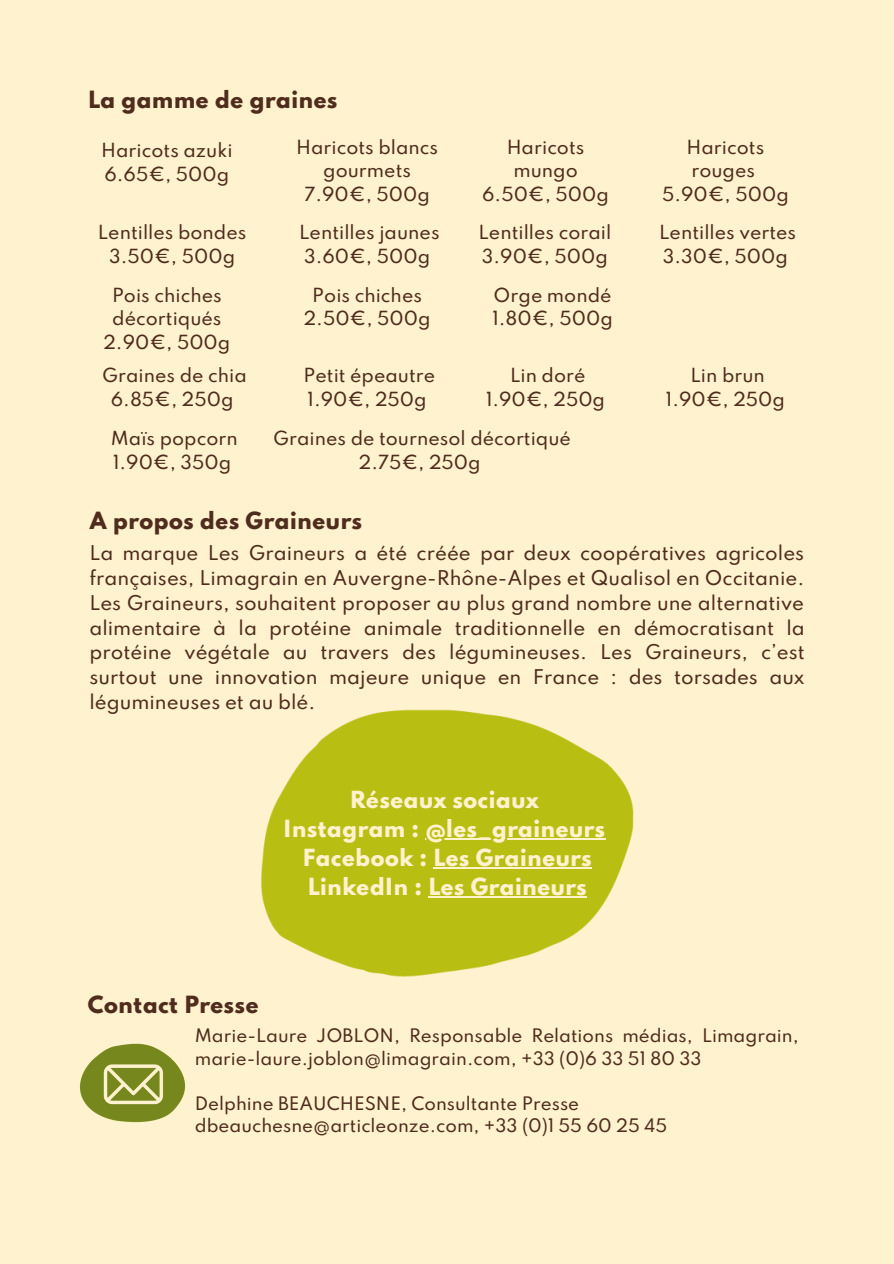
<style>
.page{position:relative;width:894px;height:1264px;background:#fff}
.page>*{position:absolute;margin:0;border:0;box-sizing:border-box;transform-origin:0 0}
.t1{font:800 21px "Spartan";color:#502c1e}
.t2{font:800 20.85px "Spartan";color:#fff2ce}
.t3{font:500 18px/24.8px "Spartan";color:#502c1e;text-align:justify}
.t4{font:500 17.25px/23.7px "Spartan";color:#502c1e;text-align:center}
.t5{font:500 16.5px/22.5px "Spartan";color:#502c1e}
</style>
<div class="page">
<div style="left:0;top:0;width:893px;height:1263px;background:#fff2ce"></div>
<img style="left:261px;top:709px;width:373px;height:268px">
<img style="left:80px;top:1043px;width:106px;height:80px">
<hr style="left:425px;top:838px;width:180px;height:1px;background:#fff2ce">
<hr style="left:433px;top:867px;width:158px;height:1px;background:#fff2ce">
<hr style="left:428px;top:896px;width:158px;height:1px;background:#fff2ce">
<p class="t1" style="left:88px;top:89px;width:251px">La gamme de graines</p>
<p class="t4" style="left:101px;top:140px;width:133px">Haricots azuki</p>
<p class="t4" style="left:104px;top:163px;width:126px">6.65€, 500g</p>
<p class="t4" style="left:98px;top:222px;width:150px">Lentilles bondes</p>
<p class="t4" style="left:109px;top:246px;width:127px">3.50€, 500g</p>
<p class="t4" style="left:112px;top:285px;width:111px;text-align:left">Pois chiches décortiqués</p>
<p class="t4" style="left:103px;top:332px;width:128px">2.90€, 500g</p>
<p class="t4" style="left:102px;top:365px;width:146px">Graines de chia</p>
<p class="t4" style="left:111px;top:388px;width:124px">6.85€, 250g</p>
<p class="t4" style="left:296px;top:137px;width:143px">Haricots blancs gourmets</p>
<p class="t4" style="left:304px;top:184px;width:127px">7.90€, 500g</p>
<p class="t4" style="left:299px;top:222px;width:142px">Lentilles jaunes</p>
<p class="t4" style="left:304px;top:246px;width:127px">3.60€, 500g</p>
<p class="t4" style="left:312px;top:285px;width:111px">Pois chiches</p>
<p class="t4" style="left:304px;top:308px;width:128px">2.50€, 500g</p>
<p class="t4" style="left:303px;top:365px;width:133px">Petit épeautre</p>
<p class="t4" style="left:307px;top:388px;width:120px">1.90€, 250g</p>
<p class="t4" style="left:506px;top:137px;width:79px">Haricots mungo</p>
<p class="t4" style="left:482px;top:184px;width:128px">6.50€, 500g</p>
<p class="t4" style="left:478px;top:222px;width:134px">Lentilles corail</p>
<p class="t4" style="left:482px;top:246px;width:127px">3.90€, 500g</p>
<p class="t4" style="left:493px;top:285px;width:119px">Orge mondé</p>
<p class="t4" style="left:492px;top:308px;width:122px">1.80€, 500g</p>
<p class="t4" style="left:510px;top:365px;width:77px">Lin doré</p>
<p class="t4" style="left:486px;top:388px;width:120px">1.90€, 250g</p>
<p class="t4" style="left:111px;top:428px;width:128px">Maïs popcorn</p>
<p class="t4" style="left:113px;top:452px;width:119px">1.90€, 350g</p>
<p class="t4" style="left:273px;top:428px;width:299px">Graines de tournesol décortiqué</p>
<p class="t4" style="left:359px;top:452px;width:123px">2.75€, 250g</p>
<p class="t1" style="left:89px;top:511px;width:274px">A propos des Graineurs</p>
<p class="t4" style="left:686px;top:137px;width:79px;text-align:left">Haricots rouges</p>
<p class="t4" style="left:662px;top:184px;width:128px">5.90€, 500g</p>
<p class="t4" style="left:659px;top:222px;width:138px">Lentilles vertes</p>
<p class="t4" style="left:662px;top:246px;width:127px">3.30€, 500g</p>
<p class="t4" style="left:690px;top:365px;width:76px">Lin brun</p>
<p class="t4" style="left:665px;top:388px;width:120px">1.90€, 250g</p>
<p class="t3" style="left:89px;top:542px;width:716px">La marque Les Graineurs a été créée par deux coopératives agricoles françaises, Limagrain en Auvergne-Rhône-Alpes et Qualisol en Occitanie.<br>Les Graineurs, souhaitent proposer au plus grand nombre une alternative alimentaire à la protéine animale traditionnelle en démocratisant la protéine végétale au travers des légumineuses. Les Graineurs, c’est surtout une innovation majeure unique en France : des torsades aux légumineuses et au blé.</p>
<p class="t2" style="left:349px;top:790px;width:190px">Réseaux sociaux</p>
<p class="t2" style="left:283px;top:819px;width:323px">Instagram : @les_graineurs</p>
<p class="t2" style="left:302px;top:848px;width:291px">Facebook : Les Graineurs</p>
<p class="t2" style="left:307px;top:876px;width:281px">LinkedIn : Les Graineurs</p>
<p class="t1" style="left:88px;top:994px;width:172px">Contact Presse</p>
<p class="t5" style="left:195px;top:1025px;width:605px">Marie-Laure JOBLON, Responsable Relations médias, Limagrain, marie-laure.joblon@limagrain.com, +33 (0)6 33 51 80 33</p>
<p class="t5" style="left:195px;top:1093px;width:386px">Delphine BEAUCHESNE, Consultante Presse</p>
<p class="t5" style="left:195px;top:1115px;width:474px">dbeauchesne@articleonze.com, +33 (0)1 55 60 25 45</p>
</div>
